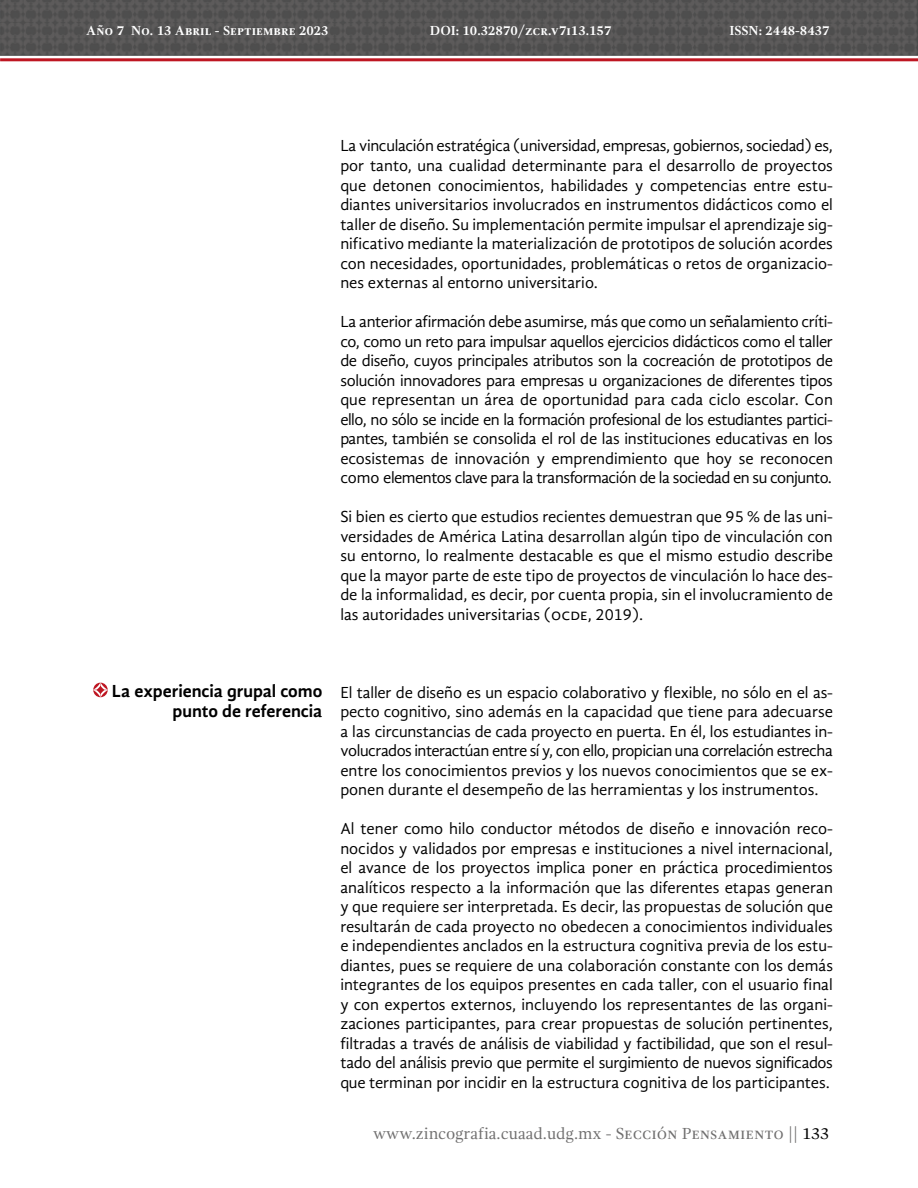
<style>
.page{position:relative;width:918px;height:1188px;background:#fff}
.page>*{position:absolute;margin:0;border:0;box-sizing:border-box;transform-origin:0 0}
.t1{font:700 18px/19.5px "Gandhi Sans";letter-spacing:-.005em;color:#000;text-align:right}
.t2{font:16.5px/19.5px "Gandhi Sans";letter-spacing:-.01em;color:#000;text-align:justify}
.t3{font:16.5px "Gandhi Serif";color:#706f6f}
.t4{font:700 13.5px "Gandhi Serif";color:#fff}
.s1{color:#000}
</style>
<div class="page">
<div style="left:0;top:0;width:918px;height:56px;background:#565554"></div>
<hr style="left:0;top:58px;width:918px;height:3px;background:#be1622">
<svg style="left:93px;top:683px;width:15px;height:14px"></svg>
<p class="t4" style="left:86px;top:23px;width:244px">Año 7 No. 13 Abril - Septiembre 2023</p>
<p class="t4" style="left:430px;top:23px;width:183px">DOI: 10.32870/zcr.v7i13.157</p>
<p class="t4" style="left:730px;top:23px;width:102px">ISSN: 2448-8437</p>
<p class="t2" style="left:340px;top:136px;width:494px">La vinculación estratégica (universidad, empresas, gobiernos, sociedad) es, por tanto, una cualidad determinante para el desarrollo de proyectos que detonen conocimientos, habilidades y competencias entre estu&shy;diantes universitarios involucrados en instrumentos didácticos como el taller de diseño. Su implementación permite impulsar el aprendizaje sig&shy;nificativo mediante la materialización de prototipos de solución acordes con necesidades, oportunidades, problemáticas o retos de organizacio&shy;nes externas al entorno universitario.</p>
<p class="t2" style="left:340px;top:312px;width:494px">La anterior afirmación debe asumirse, más que como un señalamiento críti&shy;co, como un reto para impulsar aquellos ejercicios didácticos como el taller de diseño, cuyos principales atributos son la cocreación de prototipos de solución innovadores para empresas u organizaciones de diferentes tipos que representan un área de oportunidad para cada ciclo escolar. Con ello, no sólo se incide en la formación profesional de los estudiantes partici&shy;pantes, también se consolida el rol de las instituciones educativas en los ecosistemas de innovación y emprendimiento que hoy se reconocen como elementos clave para la transformación de la sociedad en su conjunto.</p>
<p class="t2" style="left:340px;top:507px;width:494px">Si bien es cierto que estudios recientes demuestran que 95 % de las uni&shy;versidades de América Latina desarrollan algún tipo de vinculación con su entorno, lo realmente destacable es que el mismo estudio describe que la mayor parte de este tipo de proyectos de vinculación lo hace des&shy;de la informalidad, es decir, por cuenta propia, sin el involucramiento de las autoridades universitarias (ocde, 2019).</p>
<p class="t1" style="left:112px;top:681px;width:212px">La experiencia grupal como punto de referencia</p>
<p class="t2" style="left:340px;top:682px;width:494px">El taller de diseño es un espacio colaborativo y flexible, no sólo en el as&shy;pecto cognitivo, sino además en la capacidad que tiene para adecuarse a las circunstancias de cada proyecto en puerta. En él, los estudiantes in&shy;volucrados interactúan entre sí y, con ello, propician una correlación estrecha entre los conocimientos previos y los nuevos conocimientos que se ex&shy;ponen durante el desempeño de las herramientas y los instrumentos.</p>
<p class="t2" style="left:340px;top:819px;width:494px">Al tener como hilo conductor métodos de diseño e innovación reco&shy;nocidos y validados por empresas e instituciones a nivel internacional, el avance de los proyectos implica poner en práctica procedimientos analíticos respecto a la información que las diferentes etapas generan y que requiere ser interpretada. Es decir, las propuestas de solución que resultarán de cada proyecto no obedecen a conocimientos individuales e independientes anclados en la estructura cognitiva previa de los estu&shy;diantes, pues se requiere de una colaboración constante con los demás integrantes de los equipos presentes en cada taller, con el usuario final y con expertos externos, incluyendo los representantes de las organi&shy;zaciones participantes, para crear propuestas de solución pertinentes, filtradas a través de análisis de viabilidad y factibilidad, que son el resul&shy;tado del análisis previo que permite el surgimiento de nuevos significados que terminan por incidir en la estructura cognitiva de los participantes.</p>
<p class="t3" style="left:373px;top:1124px;width:458px">www.zincografia.cuaad.udg.mx - Sección Pensamiento || <span class="s1">133</span></p>
</div>
